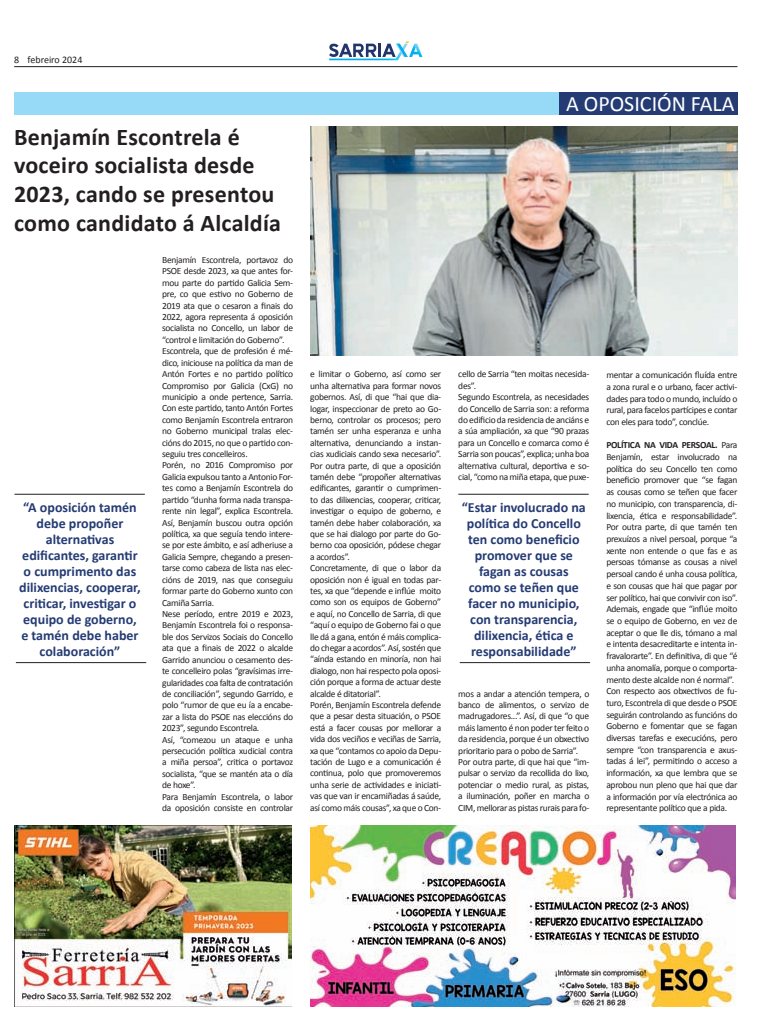
<style>
.page{position:relative;width:780px;height:1035px;background:#fff}
.page>*{position:absolute;margin:0;border:0;box-sizing:border-box;transform-origin:0 0}
.t1{font:700 24px/28.8px "Calibri";letter-spacing:.01em;color:#231f20}
.t2{font:22px "Calibri";color:#fff}
.t3{font:700 14px/16px "Calibri";color:#253b73;text-align:center}
.t4{font:10px "Calibri";color:#231f20}
.t5{font:9.5px/11.4px "Calibri";letter-spacing:-.03em;color:#231f20}
.s1{font-weight:700}
</style>
<div class="page">
<hr style="left:14px;top:66px;width:723px;height:1px;background:#231f20">
<svg style="left:329px;top:41px;width:93px;height:19px"></svg>
<div style="left:14px;top:92px;width:723px;height:22px;background:#97daf8"></div>
<div style="left:558px;top:92px;width:179px;height:22px;background:#253b73"></div>
<img style="left:310px;top:127px;width:427px;height:229px">
<hr style="left:459px;top:662px;width:131px;height:1px;background:#231f20">
<hr style="left:458px;top:494px;width:130px;height:1px;background:#231f20">
<hr style="left:16px;top:662px;width:130px;height:1px;background:#231f20">
<hr style="left:14px;top:494px;width:131px;height:1px;background:#231f20">
<img style="left:14px;top:825px;width:278px;height:181px">
<img style="left:310px;top:825px;width:425px;height:181px">
<p class="t4" style="left:14px;top:54px;width:70px">8 febreiro 2024</p>
<h1 class="t1" style="left:14px;top:121px;width:268px">Benjamín Escontrela é voceiro socialista desde<br>2023, cando se presentou como candidato á Alcaldía</h1>
<h3 class="t3" style="left:19px;top:498px;width:123px">“A oposición tamén debe propoñer alternativas edificantes, garantir o cumprimento das dilixencias, cooperar, criticar, investigar o equipo de goberno, e tamén debe haber colaboración”</h3>
<p class="t5" style="left:162px;top:253px;width:132px">Benjamín Escontrela, portavoz do PSOE desde 2023, xa que antes for&shy;mou parte do partido Galicia Sem&shy;pre, co que estivo no Goberno de 2019 ata que o cesaron a finais do 2022, agora representa á oposición socialista no Concello, un labor de “control e limitación do Goberno”.<br>Escontrela, que de profesión é mé&shy;dico, iniciouse na política da man de Antón Fortes e no partido político Compromiso por Galicia (CxG) no municipio a onde pertence, Sarria.<br>Con este partido, tanto Antón Fortes como Benjamín Escontrela entraron no Goberno municipal tralas elec&shy;cións do 2015, no que o partido con&shy;seguiu tres concelleiros.<br>Porén, no 2016 Compromiso por Galicia expulsou tanto a Antonio For&shy;tes como a Benjamín Escontrela do partido “dunha forma nada transpa&shy;rente nin legal”, explica Escontrela.<br>Así, Benjamín buscou outra opción política, xa que seguía tendo intere&shy;se por este ámbito, e así adheriuse a Galicia Sempre, chegando a presen&shy;tarse como cabeza de lista nas elec&shy;cións de 2019, nas que conseguiu formar parte do Goberno xunto con Camiña Sarria.<br>Nese período, entre 2019 e 2023, Benjamín Escontrela foi o responsa&shy;ble dos Servizos Sociais do Concello ata que a finais de 2022 o alcalde Garrido anunciou o cesamento des&shy;te concelleiro polas “gravísimas irre&shy;gularidades coa falta de contratación de conciliación”, segundo Garrido, e polo “rumor de que eu ía a encabe&shy;zar a lista do PSOE nas eleccións do 2023”, segundo Escontrela.<br>Así, “comezou un ataque e unha persecución política xudicial contra a miña persoa”, critica o portavoz socialista, “que se mantén ata o día de hoxe”.<br>Para Benjamín Escontrela, o labor da oposición consiste en controlar</p>
<h2 class="t2" style="left:566px;top:90px;width:170px">A OPOSICIÓN FALA</h2>
<p class="t5" style="left:310px;top:368px;width:132px">e limitar o Goberno, así como ser unha alternativa para formar novos gobernos. Así, di que “hai que dia&shy;logar, inspeccionar de preto ao Go&shy;berno, controlar os procesos; pero tamén ser unha esperanza e unha alternativa, denunciando a instan&shy;cias xudiciais cando sexa necesario”.<br>Por outra parte, di que a oposición tamén debe “propoñer alternativas edificantes, garantir o cumprimen&shy;to das dilixencias, cooperar, criticar, investigar o equipo de goberno, e tamén debe haber colaboración, xa que se hai dialogo por parte do Go&shy;berno coa oposición, pódese chegar a acordos”.<br>Concretamente, di que o labor da oposición non é igual en todas par&shy;tes, xa que “depende e inflúe moito como son os equipos de Goberno” e aquí, no Concello de Sarria, di que “aquí o equipo de Goberno fai o que lle dá a gana, entón é máis complica&shy;do chegar a acordos”. Así, sostén que “aínda estando en minoría, non hai dialogo, non hai respecto pola oposi&shy;ción porque a forma de actuar deste alcalde é ditatorial”.<br>Porén, Benjamín Escontrela defende que a pesar desta situación, o PSOE está a facer cousas por mellorar a vida dos veciños e veciñas de Sarria, xa que “contamos co apoio da Depu&shy;tación de Lugo e a comunicación é continua, polo que promoveremos unha serie de actividades e iniciati&shy;vas que van ir encamiñadas á saúde, así como máis cousas”, xa que o Con-</p>
<p class="t5" style="left:458px;top:368px;width:132px">cello de Sarria “ten moitas necesida&shy;des”.<br>Segundo Escontrela, as necesidades do Concello de Sarria son: a reforma do edificio da residencia de anciáns e a súa ampliación, xa que “90 prazas para un Concello e comarca como é Sarria son poucas”, explica; unha boa alternativa cultural, deportiva e so&shy;cial, “como na miña etapa, que puxe-</p>
<h3 class="t3" style="left:462px;top:498px;width:125px">“Estar involucrado na política do Concello ten como beneficio promover que se fagan as cousas como se teñen que facer no municipio, con transparencia, dilixencia, ética e responsabilidade”</h3>
<p class="t5" style="left:458px;top:687px;width:132px">mos a andar a atención tempera, o banco de alimentos, o servizo de madrugadores...”. Así, di que “o que máis lamento é non poder ter feito o da residencia, porque é un obxectivo prioritario para o pobo de Sarria”.<br>Por outra parte, di que hai que “im&shy;pulsar o servizo da recollida do lixo, potenciar o medio rural, as pistas, a iluminación, poñer en marcha o CIM, mellorar as pistas rurais para fo-</p>
<p class="t5" style="left:606px;top:369px;width:132px;line-height:11.7px;text-align:justify">mentar a comunicación fluída entre a zona rural e o urbano, facer activi&shy;dades para todo o mundo, incluído o rural, para facelos partícipes e contar con eles para todo”, conclúe.</p>
<p class="t5" style="left:606px;top:439px;width:132px;line-height:11.7px"><span class="s1">POLÍTICA NA VIDA PERSOAL.</span> Para Benjamín, estar involucrado na política do seu Concello ten como beneficio promover que “se fagan as cousas como se teñen que facer no municipio, con transparencia, di&shy;lixencia, ética e responsabilidade”.<br>Por outra parte, di que tamén ten prexuízos a nivel persoal, porque “a xente non entende o que fas e as persoas tómanse as cousas a nivel persoal cando é unha cousa política, e son cousas que hai que pagar por ser político, hai que convivir con iso”.<br>Ademais, engade que “inflúe moito se o equipo de Goberno, en vez de aceptar o que lle dis, tómano a mal e intenta desacreditarte e intenta in&shy;fravalorarte”. En definitiva, di que “é unha anomalía, porque o comporta&shy;mento deste alcalde non é normal”.<br>Con respecto aos obxectivos de fu&shy;turo, Escontrela di que desde o PSOE seguirán controlando as funcións do Goberno e fomentar que se fagan diversas tarefas e execucións, pero sempre “con transparencia e axus&shy;tadas á lei”, permitindo o acceso a información, xa que lembra que se aprobou nun pleno que hai que dar a información por vía electrónica ao representante político que a pida.</p>
</div>
